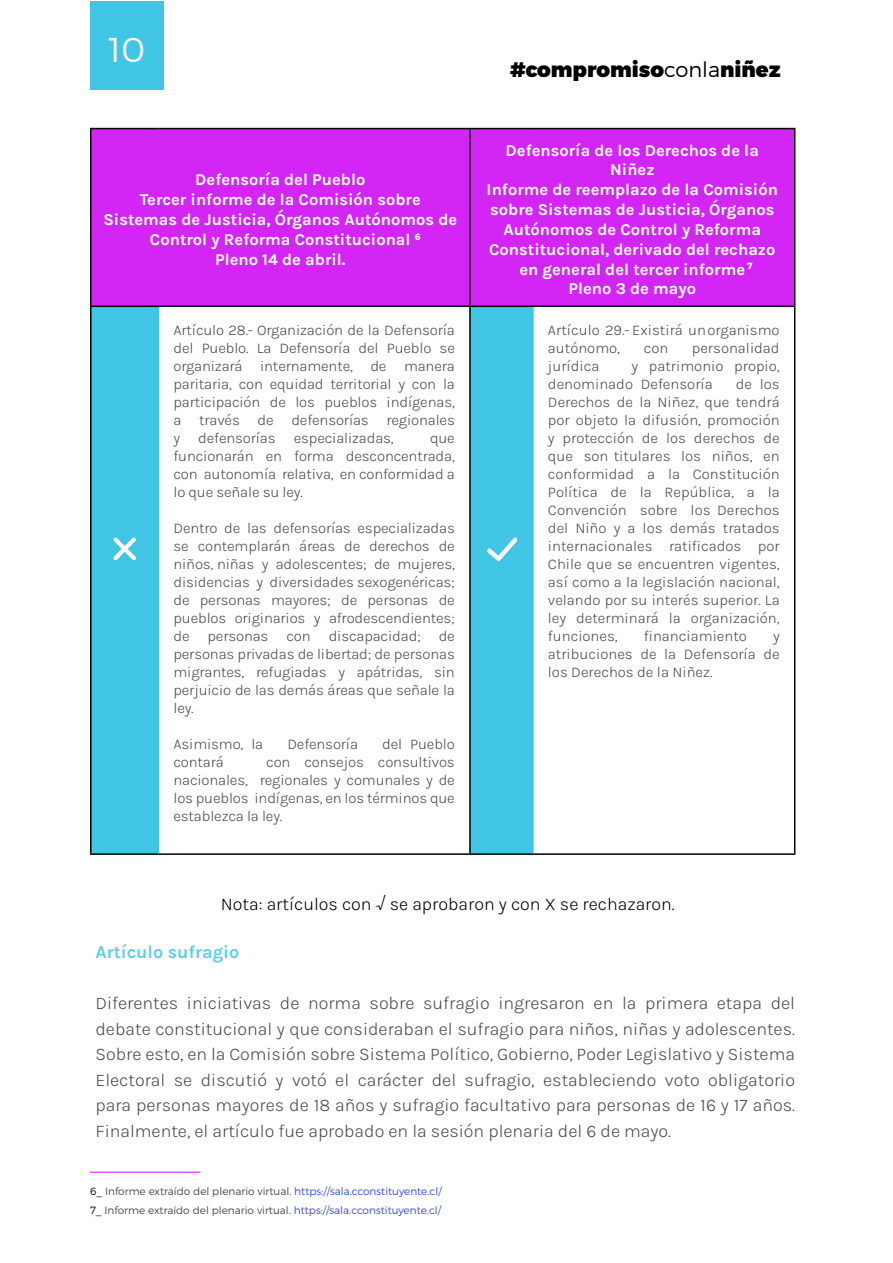
<style>
.page{position:relative;width:893px;height:1263px;background:#fff}
.page>*{position:absolute;margin:0;border:0;box-sizing:border-box;transform-origin:0 0}
.t1{font:300 34.5px "Montserrat";color:#fff}
.t2{font:900 21px "Montserrat";color:#000}
.t3{font:300 18px/25.5px "Karla";color:#4a4a49;text-align:justify}
.t4{font:300 18px "Karla";color:#000}
.t5{font:700 18px "Karla";color:#5dcfe8}
.t6{font:700 16.5px/19.8px "Karla";color:#fff;text-align:center}
.t7{font:300 15px/18px "Karla";letter-spacing:-.01em;color:#4a4a49;text-align:justify}
.t8{font:300 10.5px/19.5px "Montserrat";color:#4a4a49}
.t9{font:700 9px "Montserrat";color:#fff}
.s1{font-weight:300}
.s2{color:#000}
.s3{color:#334cdc}
</style>
<div class="page">
<div style="left:90px;top:1px;width:74px;height:88px;background:#40c6e4"></div>
<div style="left:92px;top:129px;width:702px;height:177px;background:#d326f6"></div>
<svg style="left:92px;top:307px;width:440px;height:546px"></svg>
<hr style="left:469px;top:129px;width:2px;height:177px;background:#000">
<hr style="left:90px;top:307px;width:2px;height:546px;background:#000">
<hr style="left:794px;top:307px;width:1px;height:546px;background:#000">
<hr style="left:90px;top:853px;width:68px;height:2px;background:#000">
<hr style="left:470px;top:853px;width:63px;height:2px;background:#000">
<hr style="left:533px;top:853px;width:262px;height:2px;background:#000">
<hr style="left:158px;top:307px;width:1px;height:546px;background:#40c6e4">
<hr style="left:532px;top:307px;width:2px;height:546px;background:#40c6e4">
<hr style="left:90px;top:128px;width:68px;height:1px;background:#000">
<hr style="left:90px;top:129px;width:2px;height:177px;background:#000">
<hr style="left:158px;top:128px;width:312px;height:1px;background:#000">
<hr style="left:470px;top:128px;width:63px;height:1px;background:#000">
<hr style="left:533px;top:128px;width:262px;height:1px;background:#000">
<hr style="left:794px;top:129px;width:1px;height:177px;background:#000">
<hr style="left:90px;top:306px;width:68px;height:1px;background:#000">
<hr style="left:158px;top:306px;width:312px;height:1px;background:#000">
<hr style="left:470px;top:306px;width:63px;height:1px;background:#000">
<hr style="left:533px;top:306px;width:262px;height:1px;background:#000">
<hr style="left:469px;top:307px;width:2px;height:546px;background:#000">
<hr style="left:158px;top:853px;width:312px;height:2px;background:#000">
<svg style="left:113px;top:537px;width:23px;height:23px"></svg>
<svg style="left:487px;top:537px;width:30px;height:24px"></svg>
<hr style="left:90px;top:1171px;width:110px;height:2px;background:#d326f6">
<h1 class="t1" style="left:109px;top:28px;width:38px">10</h1>
<p class="t6" style="left:103px;top:169px;width:355px">Defensoría del Pueblo<br>Tercer informe de la Comisión sobre<br>Sistemas de Justicia, Órganos Autónomos de<br>Control y Reforma Constitucional<br>Pleno 14 de abril.</p>
<p class="t9" style="left:415px;top:231px;width:7px">6</p>
<p class="t7" style="left:173px;top:321px;width:283px">Artículo 28.- Organización de la Defensoría del Pueblo. La Defensoría del Pueblo se organizará internamente, de manera paritaria, con equidad territorial y con la participación de los pueblos indígenas, a través de defensorías regionales y defensorías especializadas,</p>
<p class="t7" style="left:173px;top:429px;width:283px;text-indent:257px">que funcionarán en forma desconcentrada, con autonomía relativa, en conformidad a lo que señale su ley.</p>
<p class="t7" style="left:173px;top:519px;width:283px">Dentro de las defensorías especializadas se contemplarán áreas de derechos de niños, niñas y adolescentes; de mujeres, disidencias y diversidades sexogenéricas; de personas mayores; de personas de pueblos originarios y afrodescendientes; de personas con discapacidad; de personas privadas de libertad; de personas migrantes, refugiadas y apátridas, sin perjuicio de las demás áreas que señale la ley.</p>
<p class="t7" style="left:173px;top:735px;width:91px">Asimismo, la</p>
<p class="t7" style="left:287px;top:735px;width:72px">Defensoría</p>
<p class="t7" style="left:382px;top:735px;width:74px">del Pueblo</p>
<p class="t7" style="left:173px;top:753px;width:52px">contará</p>
<p class="t7" style="left:173px;top:753px;width:283px;text-indent:93px">con consejos consultivos nacionales, regionales y comunales y de los pueblos indígenas, en los términos que establezca la ley.</p>
<h2 class="t2" style="left:510px;top:56px;width:272px">#compromiso<span class="s1">conla</span>niñez</h2>
<p class="t6" style="left:487px;top:140px;width:293px">Defensoría de los Derechos de la<br>Niñez<br>Informe de reemplazo de la Comisión sobre Sistemas de Justicia, Órganos<br>Autónomos de Control y Reforma<br>Constitucional, derivado del rechazo en general del tercer informe<br>Pleno 3 de mayo</p>
<p class="t9" style="left:747px;top:260px;width:7px">7</p>
<p class="t7" style="left:548px;top:321px;width:233px">Artículo 29.- Existirá un organismo autónomo,</p>
<p class="t7" style="left:644px;top:339px;width:26px">con</p>
<p class="t7" style="left:692px;top:339px;width:89px">personalidad</p>
<p class="t7" style="left:548px;top:357px;width:53px">jurídica</p>
<p class="t7" style="left:548px;top:357px;width:233px;text-indent:84px">y patrimonio propio, denominado Defensoría</p>
<p class="t7" style="left:548px;top:375px;width:233px;text-indent:188px">de los Derechos de la Niñez, que tendrá por objeto la difusión, promoción y protección de los derechos de que son titulares los niños, en conformidad a la Constitución Política de la República, a la Convención sobre los Derechos del Niño y a los demás tratados internacionales ratificados por Chile que se encuentren vigentes, así como a la legislación nacional, velando por su interés superior. La ley determinará la organización, funciones,</p>
<p class="t7" style="left:644px;top:627px;width:105px">financiamiento</p>
<p class="t7" style="left:548px;top:627px;width:233px;text-indent:225px">y atribuciones de la Defensoría de los Derechos de la Niñez.</p>
<p class="t4" style="left:221px;top:892px;width:455px">Nota: artículos con √ se aprobaron y con X se rechazaron.</p>
<p class="t5" style="left:95px;top:940px;width:145px">Artículo sufragio</p>
<p class="t3" style="left:95px;top:990px;width:701px">Diferentes iniciativas de norma sobre sufragio ingresaron en la primera etapa del debate constitucional y que consideraban el sufragio para niños, niñas y adolescentes.<br>Sobre esto, en la Comisión sobre Sistema Político, Gobierno, Poder Legislativo y Sistema Electoral se discutió y votó el carácter del sufragio, estableciendo voto obligatorio para personas mayores de 18 años y sufragio facultativo para personas de 16 y 17 años.<br>Finalmente, el artículo fue aprobado en la sesión plenaria del 6 de mayo.</p>
<p class="t8" style="left:90px;top:1181px;width:353px"><span class="s2">6_</span> Informe extraído del plenario virtual. <span class="s3">https://sala.cconstituyente.cl/<br></span><span class="s2">7_</span> Informe extraído del plenario virtual. <span class="s3">https://sala.cconstituyente.cl/</span></p>
</div>
